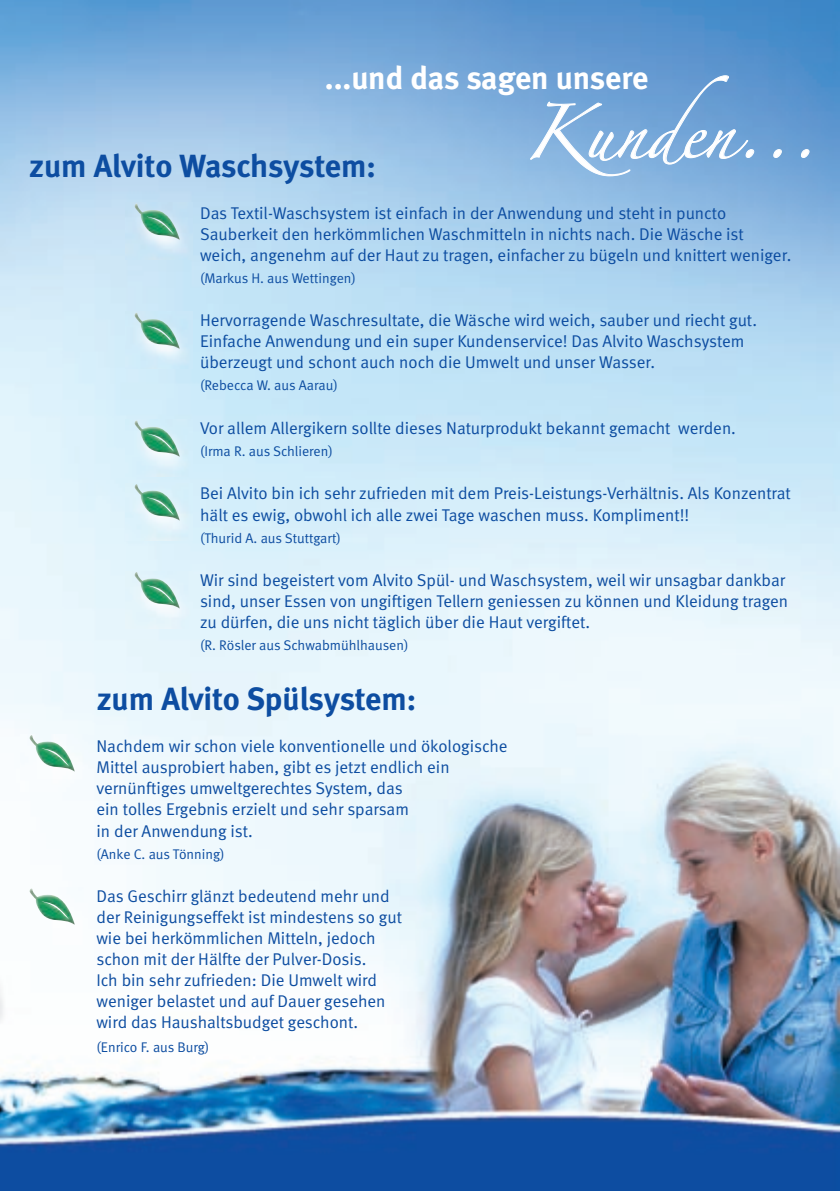
<style>
.page{position:relative;width:840px;height:1191px;background:#fff}
.page>*{position:absolute;margin:0;border:0;box-sizing:border-box;transform-origin:0 0}
.t1{font:48px "Zapfino";color:#fff}
.t2{font:32px "Meta Bold LF";letter-spacing:-.005em;color:#0d4da1}
.t3{font:32px "Meta Bold LF";letter-spacing:-.01em;color:#fff}
.t4{font:17px/21px "Meta Normal LF";color:#0d4da1}
.t5{font:14px "Meta Normal LF";color:#0d4da1}
</style>
<div class="page">
<img style="left:0;top:0;width:839px;height:1191px">
<svg style="left:529px;top:75px;width:225px;height:102px;background:#7facda"></svg>
<svg style="left:772px;top:149px;width:10px;height:10px"></svg>
<svg style="left:800px;top:149px;width:9px;height:10px"></svg>
<img style="left:126px;top:202px;width:67px;height:57px">
<img style="left:133px;top:201px;width:47px;height:40px">
<img style="left:126px;top:312px;width:67px;height:57px">
<img style="left:133px;top:310px;width:47px;height:40px">
<img style="left:126px;top:419px;width:67px;height:57px">
<img style="left:133px;top:418px;width:47px;height:40px">
<img style="left:126px;top:483px;width:67px;height:57px">
<img style="left:133px;top:482px;width:47px;height:40px">
<div style="left:126px;top:571px;width:67px;height:57px;background:#e4f4fb"></div>
<img style="left:133px;top:570px;width:47px;height:40px">
<img style="left:21px;top:734px;width:67px;height:57px">
<img style="left:29px;top:733px;width:46px;height:40px">
<img style="left:21px;top:887px;width:67px;height:57px">
<img style="left:29px;top:886px;width:46px;height:40px">
<h2 class="t3" style="left:325px;top:59px;width:325px">...und das sagen unsere</h2>
<h1 class="t1" style="left:523px;top:112px;width:295px">Kunden...</h1>
<h2 class="t2" style="left:29px;top:147px;width:348px">zum Alvito Waschsystem:</h2>
<p class="t4" style="left:200px;top:202px;width:592px">Das Textil-Waschsystem ist einfach in der Anwendung und steht in puncto<br>Sauberkeit den herkömmlichen Waschmitteln in nichts nach. Die Wäsche ist weich, angenehm auf der Haut zu tragen, einfacher zu bügeln und knittert weniger.</p>
<p class="t5" style="left:200px;top:270px;width:157px">(Markus H. aus Wettingen)</p>
<p class="t4" style="left:200px;top:309px;width:558px">Hervorragende Waschresultate, die Wäsche wird weich, sauber und riecht gut.<br>Einfache Anwendung und ein super Kundenservice! Das Alvito Waschsystem überzeugt und schont auch noch die Umwelt und unser Wasser.</p>
<p class="t5" style="left:200px;top:377px;width:139px">(Rebecca W. aus Aarau)</p>
<p class="t4" style="left:200px;top:417px;width:537px">Vor allem Allergikern sollte dieses Naturprodukt bekannt gemacht werden.</p>
<p class="t5" style="left:200px;top:443px;width:134px">(Irma R. aus Schlieren)</p>
<p class="t4" style="left:200px;top:482px;width:592px;line-height:22px">Bei Alvito bin ich sehr zufrieden mit dem Preis-Leistungs-Verhältnis. Als Konzentrat hält es ewig, obwohl ich alle zwei Tage waschen muss. Kompliment!!</p>
<p class="t5" style="left:200px;top:530px;width:142px">(Thurid A. aus Stuttgart)</p>
<p class="t4" style="left:200px;top:569px;width:589px">Wir sind begeistert vom Alvito Spül- und Waschsystem, weil wir unsagbar dankbar sind, unser Essen von ungiftigen Tellern geniessen zu können und Kleidung tragen zu dürfen, die uns nicht täglich über die Haut vergiftet.</p>
<p class="t5" style="left:200px;top:637px;width:210px">(R. Rösler aus Schwabmühlhausen)</p>
<h2 class="t2" style="left:97px;top:680px;width:321px">zum Alvito Spülsystem:</h2>
<p class="t4" style="left:96px;top:735px;width:412px">Nachdem wir schon viele konventionelle und ökologische Mittel ausprobiert haben, gibt es jetzt endlich ein vernünftiges umweltgerechtes System, das<br>ein tolles Ergebnis erzielt und sehr sparsam<br>in der Anwendung ist.</p>
<p class="t5" style="left:96px;top:846px;width:130px">(Anke C. aus Tönning)</p>
<p class="t4" style="left:96px;top:885px;width:307px">Das Geschirr glänzt bedeutend mehr und der Reinigungseffekt ist mindestens so gut wie bei herkömmlichen Mitteln, jedoch schon mit der Hälfte der Pulver-Dosis.<br>Ich bin sehr zufrieden: Die Umwelt wird weniger belastet und auf Dauer gesehen wird das Haushaltsbudget geschont.</p>
<p class="t5" style="left:96px;top:1039px;width:114px">(Enrico F. aus Burg)</p>
</div>
